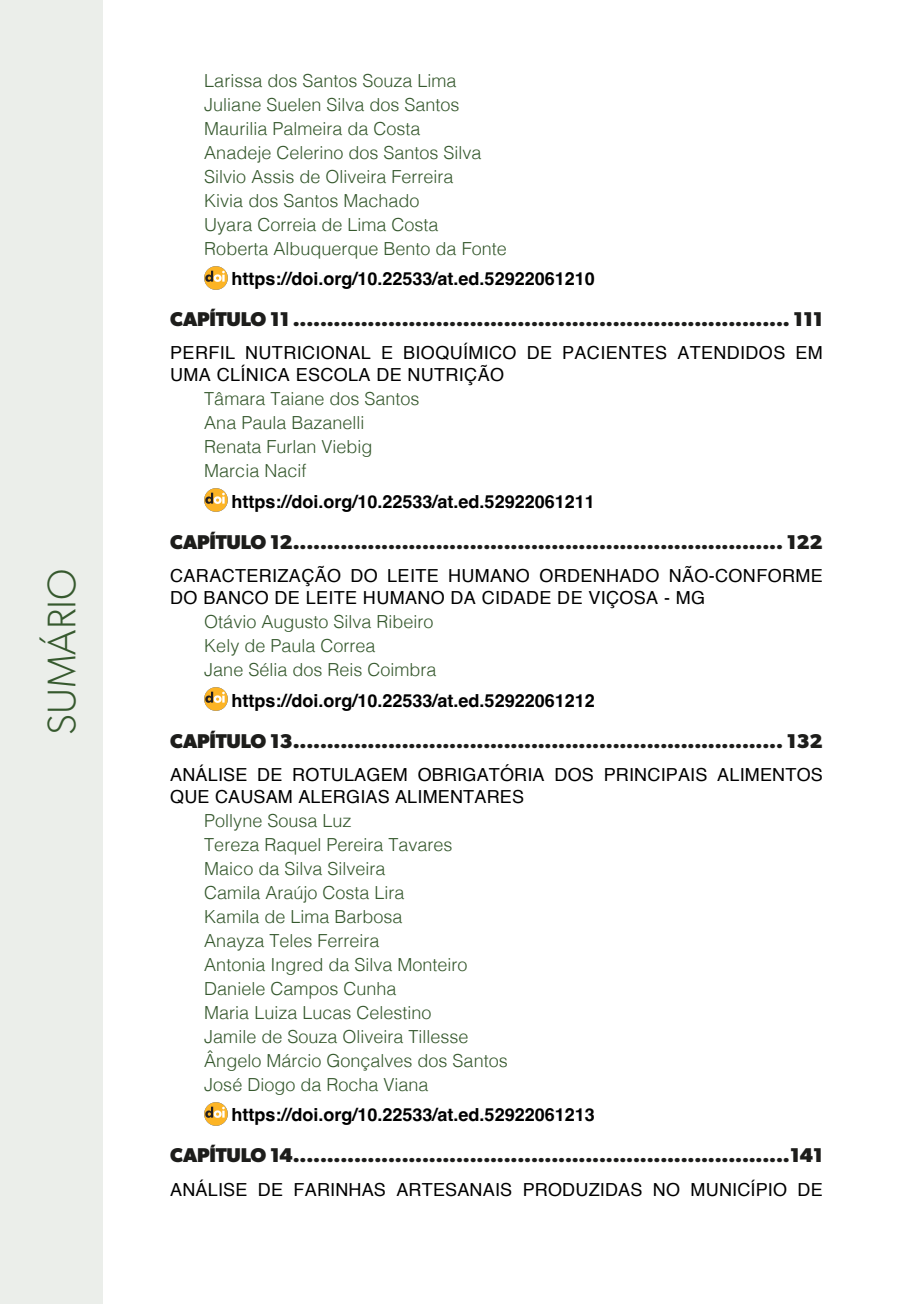
<style>
.page{position:relative;width:908px;height:1304px;background:#fff}
.page>*{position:absolute;margin:0;border:0;box-sizing:border-box;transform-origin:0 0}
.t1{font:300 40px "Gibson";color:#36592e}
.t2{font:700 20px "Gibson";letter-spacing:-.01em;color:#1d1d1b}
.t3{font:300 18px/24px "Helvetica";color:#36592e}
.t4{font:18px/22px "Helvetica";letter-spacing:.02em;color:#000}
.t5{font:700 18px "Helvetica";color:#000}
.s1{font-style:inherit}
</style>
<div class="page">
<div style="left:0;top:0;width:103px;height:1304px;background:#ebeeea"></div>
<img style="left:204px;top:266px;width:23px;height:23px">
<img style="left:204px;top:489px;width:23px;height:23px">
<img style="left:204px;top:688px;width:23px;height:23px">
<img style="left:204px;top:1102px;width:23px;height:23px">
<h1 class="t1" style="left:37px;top:735px;width:167px;rotate:-90deg">SUMÁRIO</h1>
<p class="t3" style="left:204px;top:67px;width:304px">Larissa dos Santos Souza Lima<br>Juliane Suelen Silva dos Santos<br>Maurilia Palmeira da Costa<br>Anadeje Celerino dos Santos Silva<br>Silvio Assis de Oliveira Ferreira<br>Kivia dos Santos Machado<br>Uyara Correia de Lima Costa<br>Roberta Albuquerque Bento da Fonte</p>
<p class="t5" style="left:231px;top:268px;width:365px">https://doi.org/10.22533/at.ed.<span class="s1">52922061210</span></p>
<p class="t2" style="left:170px;top:307px;width:653px">CAPÍTULO 11 ......................................................................... 111</p>
<p class="t4" style="left:170px;top:343px;width:653px">PERFIL NUTRICIONAL E BIOQUÍMICO DE PACIENTES ATENDIDOS EM<br>UMA CLÍNICA ESCOLA DE NUTRIÇÃO</p>
<p class="t3" style="left:204px;top:386px;width:217px">Tâmara Taiane dos Santos<br>Ana Paula Bazanelli<br>Renata Furlan Viebig<br>Marcia Nacif</p>
<p class="t5" style="left:231px;top:490px;width:365px">https://doi.org/10.22533/at.ed.<span class="s1">52922061211</span></p>
<p class="t2" style="left:170px;top:530px;width:653px">CAPÍTULO 12........................................................................ 122</p>
<p class="t4" style="left:170px;top:565px;width:653px">CARACTERIZAÇÃO DO LEITE HUMANO ORDENHADO NÃO-CONFORME<br>DO BANCO DE LEITE HUMANO DA CIDADE DE VIÇOSA - MG</p>
<p class="t3" style="left:204px;top:608px;width:234px">Otávio Augusto Silva Ribeiro<br>Kely de Paula Correa<br>Jane Sélia dos Reis Coimbra</p>
<p class="t5" style="left:231px;top:689px;width:365px">https://doi.org/10.22533/at.ed.<span class="s1">52922061212</span></p>
<p class="t2" style="left:170px;top:729px;width:653px">CAPÍTULO 13........................................................................ 132</p>
<p class="t4" style="left:170px;top:764px;width:653px">ANÁLISE DE ROTULAGEM OBRIGATÓRIA DOS PRINCIPAIS ALIMENTOS<br>QUE CAUSAM ALERGIAS ALIMENTARES</p>
<p class="t3" style="left:204px;top:807px;width:305px">Pollyne Sousa Luz<br>Tereza Raquel Pereira Tavares<br>Maico da Silva Silveira<br>Camila Araújo Costa Lira<br>Kamila de Lima Barbosa<br>Anayza Teles Ferreira<br>Antonia Ingred da Silva Monteiro<br>Daniele Campos Cunha<br>Maria Luiza Lucas Celestino<br>Jamile de Souza Oliveira Tillesse<br>Ângelo Márcio Gonçalves dos Santos<br>José Diogo da Rocha Viana</p>
<p class="t5" style="left:231px;top:1104px;width:365px">https://doi.org/10.22533/at.ed.<span class="s1">52922061213</span></p>
<p class="t2" style="left:170px;top:1143px;width:653px">CAPÍTULO 14.........................................................................141</p>
<p class="t4" style="left:170px;top:1179px;width:653px">ANÁLISE DE FARINHAS ARTESANAIS PRODUZIDAS NO MUNICÍPIO DE</p>
</div>
